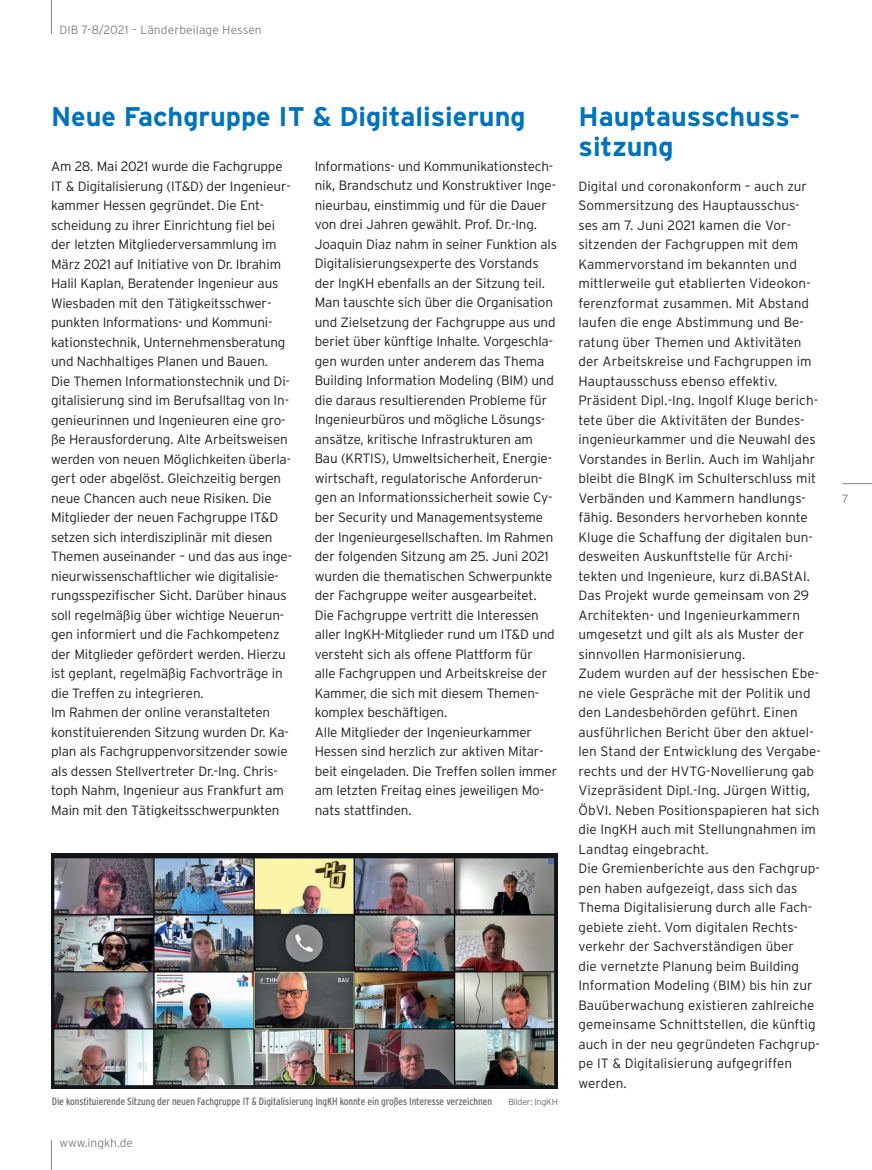
<style>
.page{position:relative;width:872px;height:1170px;background:#fff}
.page>*{position:absolute;margin:0;border:0;box-sizing:border-box;transform-origin:0 0}
.t1{font:700 27px/30px "Interstate";color:#0073bc}
.t2{font:300 13.5px/19.5px "Interstate";letter-spacing:-.01em;color:#231f20}
.t3{font:300 12px "Interstate";letter-spacing:.01em;color:#808285}
.t4{font:condensed 10.5px "Interstate";letter-spacing:-.01em;color:#6c6d70}
.t5{font:300 9px "Interstate";letter-spacing:-.03em;color:#6c6d70}
</style>
<div class="page">
<hr style="left:842px;top:483px;width:30px;height:1px;background:#808285">
<hr style="left:51px;top:0;width:1px;height:34px;background:#808285">
<svg style="left:51px;top:1140px;width:1px;height:29px"></svg>
<img style="left:52px;top:853px;width:506px;height:234px">
<p class="t3" style="left:59px;top:23px;width:204px">DIB 7-8/2021 – Länderbeilage Hessen</p>
<h1 class="t1" style="left:51px;top:101px;width:476px">Neue Fachgruppe IT &amp; Digitalisierung</h1>
<p class="t2" style="left:51px;top:156px;width:243px">Am 28. Mai 2021 wurde die Fachgruppe IT &amp; Digitalisierung (IT&amp;D) der Ingenieur&shy;kammer Hessen gegründet. Die Ent&shy;scheidung zu ihrer Einrichtung fiel bei der letzten Mitgliederversammlung im März 2021 auf Initiative von Dr. Ibrahim Halil Kaplan, Beratender Ingenieur aus Wiesbaden mit den Tätigkeitsschwer&shy;punkten Informations- und Kommuni&shy;kationstechnik, Unternehmensberatung und Nachhaltiges Planen und Bauen.<br>Die Themen Informationstechnik und Di&shy;gitalisierung sind im Berufsalltag von In&shy;genieurinnen und Ingenieuren eine gro&shy;ße Herausforderung. Alte Arbeitsweisen werden von neuen Möglichkeiten überla&shy;gert oder abgelöst. Gleichzeitig bergen neue Chancen auch neue Risiken. Die Mitglieder der neuen Fachgruppe IT&amp;D setzen sich interdisziplinär mit diesen Themen auseinander – und das aus inge&shy;nieurwissenschaftlicher wie digitalisie&shy;rungsspezifischer Sicht. Darüber hinaus soll regelmäßig über wichtige Neuerun&shy;gen informiert und die Fachkompetenz der Mitglieder gefördert werden. Hierzu ist geplant, regelmäßig Fachvorträge in die Treffen zu integrieren.<br>Im Rahmen der online veranstalteten konstituierenden Sitzung wurden Dr. Ka&shy;plan als Fachgruppenvorsitzender sowie als dessen Stellvertreter Dr.-Ing. Chris&shy;toph Nahm, Ingenieur aus Frankfurt am Main mit den Tätigkeitsschwerpunkten</p>
<p class="t2" style="left:315px;top:156px;width:244px">Informations- und Kommunikationstech&shy;nik, Brandschutz und Konstruktiver Inge&shy;nieurbau, einstimmig und für die Dauer von drei Jahren gewählt. Prof. Dr.-Ing.<br>Joaquin Diaz nahm in seiner Funktion als Digitalisierungsexperte des Vorstands der IngKH ebenfalls an der Sitzung teil.<br>Man tauschte sich über die Organisation und Zielsetzung der Fachgruppe aus und beriet über künftige Inhalte. Vorgeschla&shy;gen wurden unter anderem das Thema Building Information Modeling (BIM) und die daraus resultierenden Probleme für Ingenieurbüros und mögliche Lösungs&shy;ansätze, kritische Infrastrukturen am Bau (KRTIS), Umweltsicherheit, Energie&shy;wirtschaft, regulatorische Anforderun&shy;gen an Informationssicherheit sowie Cy&shy;ber Security und Managementsysteme der Ingenieurgesellschaften. Im Rahmen der folgenden Sitzung am 25. Juni 2021 wurden die thematischen Schwerpunkte der Fachgruppe weiter ausgearbeitet.<br>Die Fachgruppe vertritt die Interessen aller IngKH-Mitglieder rund um IT&amp;D und versteht sich als offene Plattform für<br>alle Fachgruppen und Arbeitskreise der Kammer, die sich mit diesem Themen&shy;komplex beschäftigen.<br>Alle Mitglieder der Ingenieurkammer Hessen sind herzlich zur aktiven Mitar&shy;beit eingeladen. Die Treffen sollen immer am letzten Freitag eines jeweiligen Mo&shy;nats stattfinden.</p>
<p class="t4" style="left:52px;top:1095px;width:442px">Die konstituierende Sitzung der neuen Fachgruppe IT &amp; Digitalisierung IngKH konnte ein großes Interesse verzeichnen</p>
<p class="t5" style="left:508px;top:1096px;width:51px">Bilder: IngKH</p>
<p class="t3" style="left:59px;top:1135px;width:75px">www.ingkh.de</p>
<h1 class="t1" style="left:578px;top:101px;width:223px">Hauptausschuss&shy;sitzung</h1>
<p class="t2" style="left:578px;top:176px;width:244px">Digital und coronakonform – auch zur Sommersitzung des Hauptausschus&shy;ses am 7. Juni 2021 kamen die Vor&shy;sitzenden der Fachgruppen mit dem Kammervorstand im bekannten und mittlerweile gut etablierten Videokon&shy;ferenzformat zusammen. Mit Abstand laufen die enge Abstimmung und Be&shy;ratung über Themen und Aktivitäten der Arbeitskreise und Fachgruppen im Hauptausschuss ebenso effektiv.<br>Präsident Dipl.-Ing. Ingolf Kluge berich&shy;tete über die Aktivitäten der Bundes&shy;ingenieurkammer und die Neuwahl des Vorstandes in Berlin. Auch im Wahljahr bleibt die BIngK im Schulterschluss mit Verbänden und Kammern handlungs&shy;fähig. Besonders hervorheben konnte Kluge die Schaffung der digitalen bun&shy;desweiten Auskunftstelle für Archi&shy;tekten und Ingenieure, kurz di.BAStAI.<br>Das Projekt wurde gemeinsam von 29<br>Architekten- und Ingenieurkammern umgesetzt und gilt als als Muster der sinnvollen Harmonisierung.<br>Zudem wurden auf der hessischen Ebe&shy;ne viele Gespräche mit der Politik und den Landesbehörden geführt. Einen ausführlichen Bericht über den aktuel&shy;len Stand der Entwicklung des Vergabe&shy;rechts und der HVTG-Novellierung gab Vizepräsident Dipl.-Ing. Jürgen Wittig, ÖbVI. Neben Positionspapieren hat sich die IngKH auch mit Stellungnahmen im Landtag eingebracht.<br>Die Gremienberichte aus den Fachgrup&shy;pen haben aufgezeigt, dass sich das Thema Digitalisierung durch alle Fach&shy;gebiete zieht. Vom digitalen Rechts&shy;verkehr der Sachverständigen über<br>die vernetzte Planung beim Building Information Modeling (BIM) bis hin zur Bauüberwachung existieren zahlreiche gemeinsame Schnittstellen, die künftig auch in der neu gegründeten Fachgrup&shy;pe IT &amp; Digitalisierung aufgegriffen werden.</p>
<p class="t3" style="left:842px;top:492px;width:8px">7</p>
</div>
